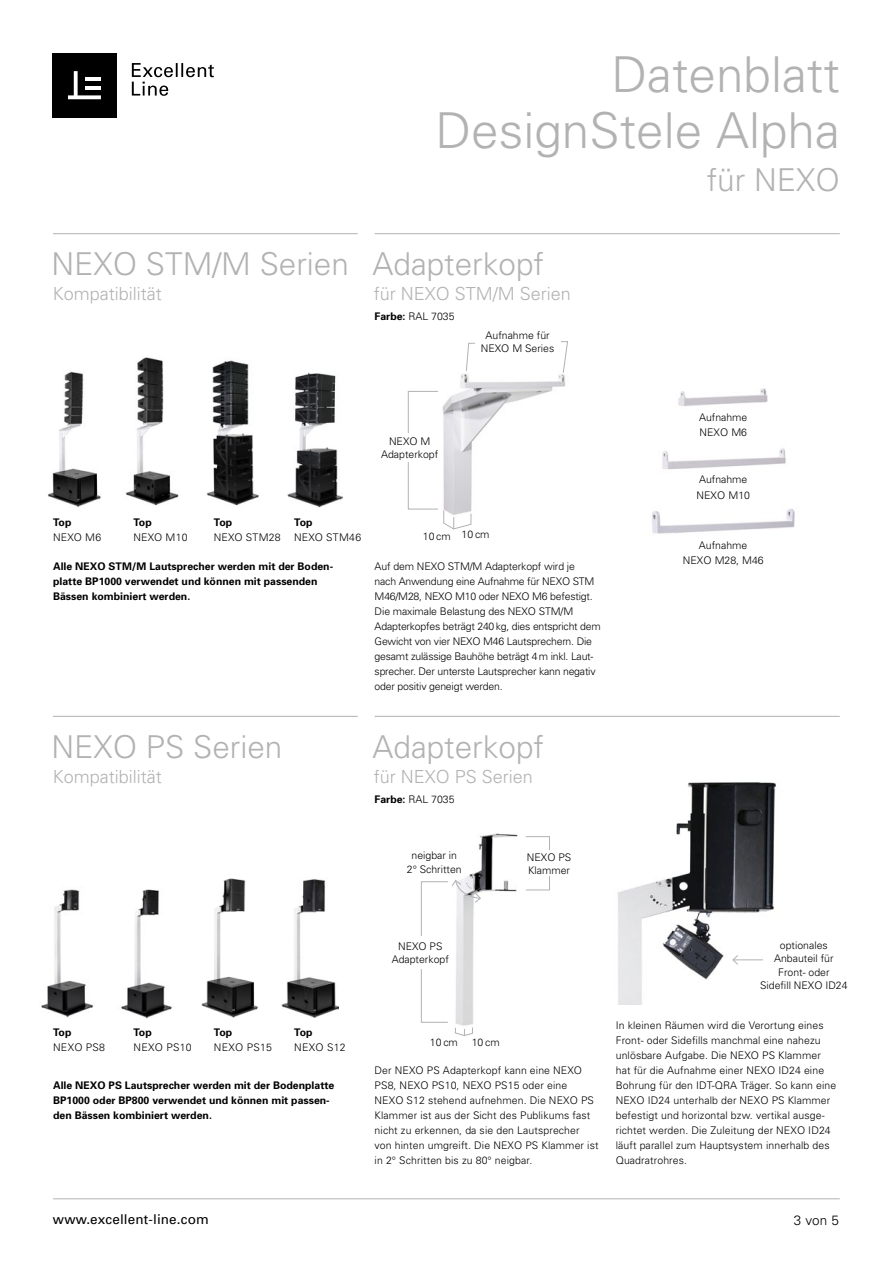
<style>
.page{position:relative;width:893px;height:1263px;background:#fff}
.page>*{position:absolute;margin:0;border:0;box-sizing:border-box;transform-origin:0 0}
.t1{font:300 49.5px/55.5px "Univers";color:#b3b2b2;text-align:right}
.t2{font:300 31.5px "Univers";color:#b3b2b2}
.t3{font:300 18px "Univers";color:#b3b2b2}
.t4{font:13.5px "Univers";letter-spacing:.01em;color:#000}
.t5{font:300 13.5px "Univers";color:#000}
.t6{font:300 10.5px/15px "Univers";letter-spacing:.01em;color:#000;text-align:center}
.t7{font:300 10.5px/15px "Univers";letter-spacing:-.02em;color:#000}
.t8{font:700 10.5px/15px "Univers";color:#000}
.s1{font-weight:700}
</style>
<div class="page">
<img style="left:617px;top:782px;width:159px;height:223px">
<img style="left:442px;top:833px;width:85px;height:193px">
<img style="left:430px;top:374px;width:136px;height:145px">
<div style="left:52px;top:53px;width:64px;height:64px;background:#000"></div>
<svg style="left:68px;top:71px;width:33px;height:28px"></svg>
<hr style="left:85px;top:77px;width:16px;height:3px;background:#fff">
<hr style="left:85px;top:86px;width:16px;height:4px;background:#fff">
<svg style="left:132px;top:63px;width:82px;height:33px"></svg>
<hr style="left:53px;top:1198px;width:787px;height:1px;background:#b3b2b2">
<hr style="left:375px;top:233px;width:465px;height:1px;background:#b3b2b2">
<hr style="left:53px;top:233px;width:305px;height:1px;background:#b3b2b2">
<hr style="left:53px;top:716px;width:305px;height:1px;background:#b3b2b2">
<img style="left:662px;top:448px;width:124px;height:22px">
<img style="left:652px;top:509px;width:143px;height:25px">
<img style="left:678px;top:388px;width:90px;height:19px">
<div style="left:421px;top:881px;width:27px;height:141px;border:1px solid #b3b2b2"></div>
<div style="left:526px;top:836px;width:24px;height:54px;border:1px solid #b3b2b2"></div>
<div style="left:388px;top:936px;width:65px;height:32px;background:#fff"></div>
<div style="left:524px;top:850px;width:51px;height:26px;background:#fff"></div>
<svg style="left:455px;top:1027px;width:18px;height:9px"></svg>
<svg style="left:451px;top:880px;width:30px;height:23px"></svg>
<hr style="left:375px;top:716px;width:465px;height:1px;background:#b3b2b2">
<div style="left:408px;top:391px;width:30px;height:118px;border:1px solid #b3b2b2"></div>
<svg style="left:466px;top:341px;width:102px;height:32px"></svg>
<svg style="left:443px;top:510px;width:28px;height:19px"></svg>
<div style="left:377px;top:433px;width:66px;height:28px;background:#fff"></div>
<div style="left:475px;top:330px;width:85px;height:22px;background:#fff"></div>
<hr style="left:733px;top:959px;width:30px;height:1px;background:#b3b2b2">
<svg style="left:732px;top:955px;width:6px;height:10px"></svg>
<img style="left:287px;top:372px;width:55px;height:135px">
<img style="left:48px;top:371px;width:53px;height:136px">
<img style="left:125px;top:357px;width:54px;height:149px">
<img style="left:206px;top:360px;width:53px;height:146px">
<img style="left:121px;top:889px;width:51px;height:129px">
<img style="left:41px;top:889px;width:52px;height:128px">
<img style="left:281px;top:879px;width:57px;height:138px">
<img style="left:201px;top:878px;width:57px;height:140px">
<h2 class="t2" style="left:51px;top:244px;width:299px">NEXO STM/M Serien</h2>
<h3 class="t3" style="left:53px;top:283px;width:110px">Kompatibilität</h3>
<h1 class="t1" style="left:435px;top:47px;width:406px">Datenblatt<br>DesignStele Alpha</h1>
<h2 class="t2" style="left:707px;top:160px;width:134px">für NEXO</h2>
<h2 class="t2" style="left:372px;top:244px;width:173px">Adapterkopf</h2>
<h3 class="t3" style="left:374px;top:283px;width:199px">für NEXO STM/M Serien</h3>
<p class="t6" style="left:375px;top:309px;width:81px"><span class="s1">Farbe:</span> RAL 7035</p>
<p class="t6" style="left:481px;top:328px;width:75px;line-height:13.5px">Aufnahme für<br>NEXO M Series</p>
<p class="t6" style="left:381px;top:434px;width:59px;line-height:13.5px">NEXO M<br>Adapterkopf</p>
<p class="t8" style="left:53px;top:515px;width:20px">Top</p>
<p class="t6" style="left:53px;top:530px;width:50px">NEXO M6</p>
<p class="t8" style="left:53px;top:559px;width:282px">Alle NEXO STM/M Lautsprecher werden mit der Boden&shy;platte BP1000 verwendet und können mit passenden<br>Bässen kombiniert werden.</p>
<p class="t8" style="left:134px;top:515px;width:20px">Top</p>
<p class="t6" style="left:134px;top:530px;width:56px">NEXO M10</p>
<p class="t8" style="left:214px;top:515px;width:20px">Top</p>
<p class="t6" style="left:214px;top:530px;width:68px">NEXO STM28</p>
<p class="t8" style="left:294px;top:515px;width:20px">Top</p>
<p class="t6" style="left:294px;top:530px;width:68px">NEXO STM46</p>
<p class="t6" style="left:423px;top:528px;width:68px">10 cm 10 cm</p>
<p class="t7" style="left:375px;top:559px;width:228px">Auf dem NEXO STM/M Adapterkopf wird je<br>nach Anwendung eine Aufnahme für NEXO STM M46/M28, NEXO M10 oder NEXO M6 befestigt.<br>Die maximale Belastung des NEXO STM/M Adapterkopfes beträgt 240kg, dies entspricht dem Gewicht von vier NEXO M46 Lautsprechern. Die gesamt zulässige Bauhöhe beträgt 4m inkl. Laut&shy;sprecher. Der unterste Lautsprecher kann negativ oder positiv geneigt werden.</p>
<h2 class="t2" style="left:51px;top:727px;width:233px">NEXO PS Serien</h2>
<h3 class="t3" style="left:53px;top:766px;width:110px">Kompatibilität</h3>
<h2 class="t2" style="left:372px;top:727px;width:173px">Adapterkopf</h2>
<h3 class="t3" style="left:374px;top:766px;width:161px">für NEXO PS Serien</h3>
<p class="t6" style="left:375px;top:792px;width:81px"><span class="s1">Farbe:</span> RAL 7035</p>
<p class="t6" style="left:407px;top:849px;width:56px;line-height:13.5px">neigbar in<br>2° Schritten</p>
<p class="t6" style="left:527px;top:850px;width:46px;line-height:13.5px;text-align:left">NEXO PS<br>Klammer</p>
<p class="t6" style="left:699px;top:409px;width:50px;text-align:left">Aufnahme<br>NEXO M6</p>
<p class="t6" style="left:696px;top:472px;width:55px;text-align:left">Aufnahme<br>NEXO M10</p>
<p class="t6" style="left:683px;top:538px;width:83px">Aufnahme<br>NEXO M28, M46</p>
<p class="t8" style="left:53px;top:1025px;width:20px">Top</p>
<p class="t6" style="left:53px;top:1040px;width:54px">NEXO PS8</p>
<p class="t8" style="left:134px;top:1025px;width:20px">Top</p>
<p class="t6" style="left:134px;top:1040px;width:60px">NEXO PS10</p>
<p class="t8" style="left:53px;top:1078px;width:283px">Alle NEXO PS Lautsprecher werden mit der Bodenplatte<br>BP1000 oder BP800 verwendet und können mit passen&shy;den Bässen kombiniert werden.</p>
<p class="t8" style="left:214px;top:1025px;width:20px">Top</p>
<p class="t6" style="left:214px;top:1040px;width:60px">NEXO PS15</p>
<p class="t8" style="left:294px;top:1025px;width:20px">Top</p>
<p class="t6" style="left:294px;top:1040px;width:53px">NEXO S12</p>
<p class="t4" style="left:53px;top:1211px;width:157px">www.excellent-line.com</p>
<p class="t6" style="left:392px;top:939px;width:59px;line-height:13.5px">NEXO PS<br>Adapterkopf</p>
<p class="t6" style="left:430px;top:1035px;width:30px">10 cm</p>
<p class="t6" style="left:472px;top:1035px;width:30px">10 cm</p>
<p class="t6" style="left:375px;top:1063px;width:225px;text-align:left">Der NEXO PS Adapterkopf kann eine NEXO PS8, NEXO PS10, NEXO PS15 oder eine NEXO S12 stehend aufnehmen. Die NEXO PS Klammer ist aus der Sicht des Publikums fast nicht zu erkennen, da sie den Lautsprecher von hinten umgreift. Die NEXO PS Klammer ist in 2° Schritten bis zu 80° neigbar.</p>
<p class="t6" style="left:760px;top:938px;width:89px;line-height:13.5px">optionales<br>Anbauteil für<br>Front- oder<br>Sidefill NEXO ID24</p>
<p class="t6" style="left:616px;top:1018px;width:222px;text-align:left">In kleinen Räumen wird die Verortung eines Front- oder Sidefills manchmal eine nahezu unlösbare Aufgabe. Die NEXO PS Klammer hat für die Aufnahme einer NEXO ID24 eine Bohrung für den IDT-QRA Träger. So kann eine NEXO ID24 unterhalb der NEXO PS Klammer befestigt und horizontal bzw. vertikal ausge&shy;richtet werden. Die Zuleitung der NEXO ID24 läuft parallel zum Hauptsystem innerhalb des Quadratrohres.</p>
<p class="t5" style="left:794px;top:1212px;width:47px">3 von 5</p>
</div>
